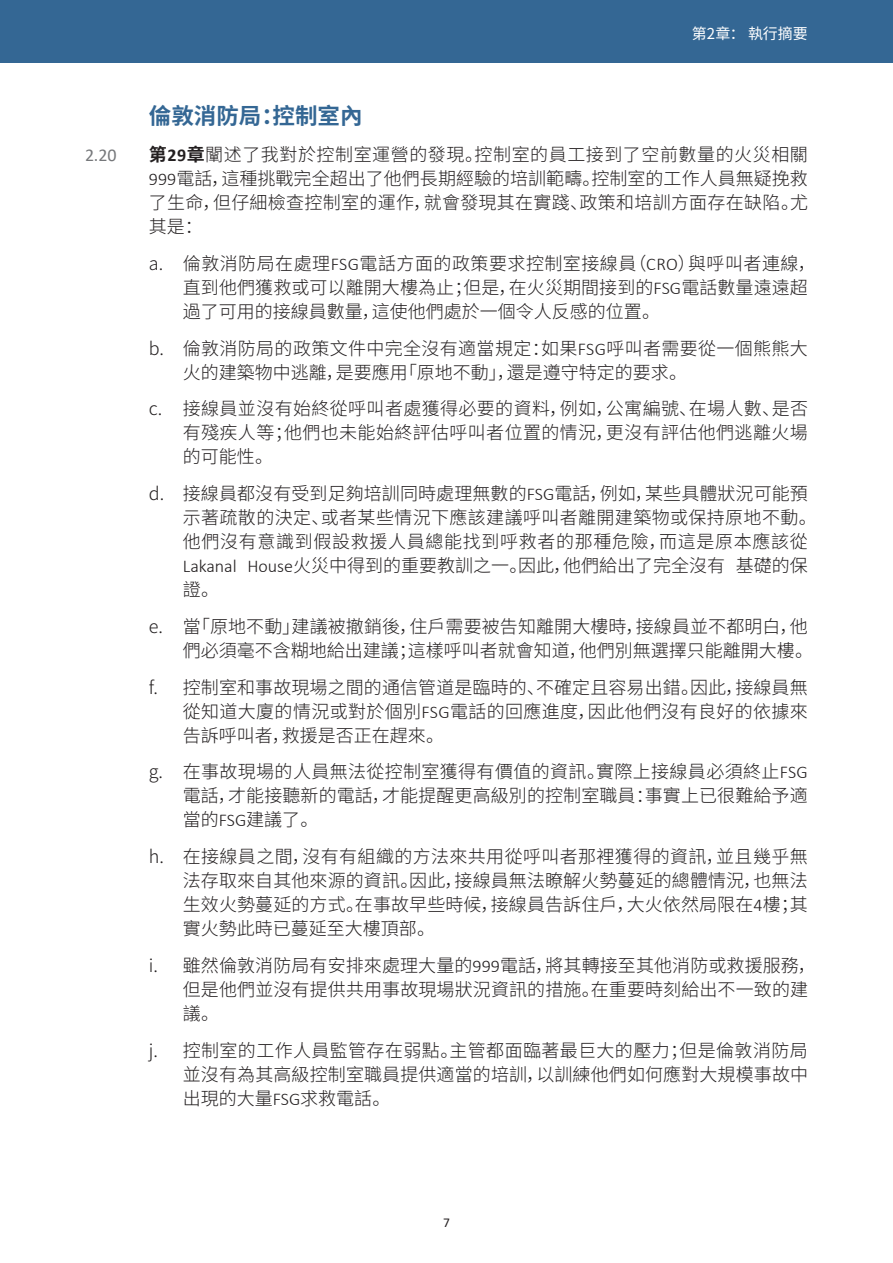
<style>
.page{position:relative;width:893px;height:1263px;background:#fff}
.page>*{position:absolute;margin:0;border:0;box-sizing:border-box;transform-origin:0 0}
.BHead{font:700 22.5px "Noto Sans CJ Ksc";color:#346794}
.t1{font:300 18px/24px "Noto Sans CJ Ksc";letter-spacing:.005em;color:#231f20;text-align:justify}
.t2{font:18px "Calibri";color:#76787b}
.t3{font:15px "Noto Sans CJ Ksc";letter-spacing:.005em;color:#fff}
.t4{font:13.5px "Calibri";color:#231f20}
.s1{font-weight:700}
.s2{font-family:"Calibri";font-weight:700}
.s3{font-family:"Calibri"}
</style>
<div class="page">
<div style="left:0;top:0;width:893px;height:63px;background:#346794"></div>
<p class="BHead" style="left:149px;top:103px;width:215px">倫敦消防局：控制室內</p>
<p class="t3" style="left:692px;top:25px;width:118px">第2章： 執行摘要</p>
<p class="t2" style="left:85px;top:143px;width:33px">2.20</p>
<p class="t1" style="left:149px;top:143px;width:661px"><span class="s1">第</span><span class="s2">29</span><span class="s1">章</span>闡述了我對於控制室運營的發現。控制室的員工接到了空前數量的火災相關<span class="s3">999</span>電話，這種挑戰完全超出了他們長期經驗的培訓範疇。控制室的工作人員無疑挽救了生命，但仔細檢查控制室的運作，就會發現其在實踐、政策和培訓方面存在缺陷。尤其是：</p>
<p class="t1" style="left:183px;top:252px;width:634px;text-align:left;text-indent:-34px">a. 倫敦消防局在處理<span class="s3">FSG</span>電話方面的政策要求控制室接線員（<span class="s3">CRO</span>）與呼叫者連線，直到他們獲救或可以離開大樓為止；但是，在火災期間接到的<span class="s3">FSG</span>電話數量遠遠超過了可用的接線員數量，這使他們處於一個令人反感的位置。</p>
<p class="t1" style="left:183px;top:336px;width:627px;text-indent:-34px">b. 倫敦消防局的政策文件中完全沒有適當規定：如果<span class="s3">FSG</span>呼叫者需要從一個熊熊大火的建築物中逃離，是要應用「原地不動」，還是遵守特定的要求。</p>
<p class="t1" style="left:183px;top:397px;width:627px;text-indent:-34px">c. 接線員並沒有始終從呼叫者處獲得必要的資料，例如，公寓編號、在場人數、是否有殘疾人等；他們也未能始終評估呼叫者位置的情況，更沒有評估他們逃離火場的可能性。</p>
<p class="t1" style="left:183px;top:482px;width:636px;text-align:left;text-indent:-34px">d. 接線員都沒有受到足夠培訓同時處理無數的<span class="s3">FSG</span>電話，例如，某些具體狀況可能預示著疏散的決定、或者某些情況下應該建議呼叫者離開建築物或保持原地不動。他們沒有意識到假設救援人員總能找到呼救者的那種危險，而這是原本應該從<span class="s3">Lakanal House</span>火災中得到的重要教訓之一。因此，他們給出了完全沒有基礎的保證。</p>
<p class="t1" style="left:149px;top:615px;width:666px;text-align:right">e. 當「原地不動」建議被撤銷後，住戶需要被告知離開大樓時，接線員並不都明白，他們必須毫不含糊地給出建議；這樣呼叫者就會知道，他們別無選擇只能離開大樓。</p>
<p class="t1" style="left:183px;top:675px;width:627px;text-indent:-34px">f. 控制室和事故現場之間的通信管道是臨時的、不確定且容易出錯。因此，接線員無從知道大廈的情況或對於個別<span class="s3">FSG</span>電話的回應進度，因此他們沒有良好的依據來告訴呼叫者，救援是否正在趕來。</p>
<p class="t1" style="left:183px;top:760px;width:627px;text-indent:-34px">g. 在事故現場的人員無法從控制室獲得有價值的資訊。實際上接線員必須終止<span class="s3">FSG</span>電話，才能接聽新的電話，才能提醒更高級別的控制室職員：事實上已很難給予適當的<span class="s3">FSG</span>建議了。</p>
<p class="t1" style="left:183px;top:845px;width:627px;text-indent:-34px">h. 在接線員之間，沒有有組織的方法來共用從呼叫者那裡獲得的資訊，並且幾乎無法存取來自其他來源的資訊。因此，接線員無法瞭解火勢蔓延的總體情況，也無法生效火勢蔓延的方式。在事故早些時候，接線員告訴住戶，大火依然局限在<span class="s3">4</span>樓；其實火勢此時已蔓延至大樓頂部。</p>
<p class="t1" style="left:183px;top:954px;width:634px;text-align:left;text-indent:-34px">i. 雖然倫敦消防局有安排來處理大量的<span class="s3">999</span>電話，將其轉接至其他消防或救援服務，但是他們並沒有提供共用事故現場狀況資訊的措施。在重要時刻給出不一致的建議。</p>
<p class="t1" style="left:183px;top:1038px;width:627px;text-indent:-34px">j. 控制室的工作人員監管存在弱點。主管都面臨著最巨大的壓力；但是倫敦消防局並沒有為其高級控制室職員提供適當的培訓，以訓練他們如何應對大規模事故中出現的大量<span class="s3">FSG</span>求救電話。</p>
<p class="t4" style="left:443px;top:1213px;width:8px">7</p>
</div>
